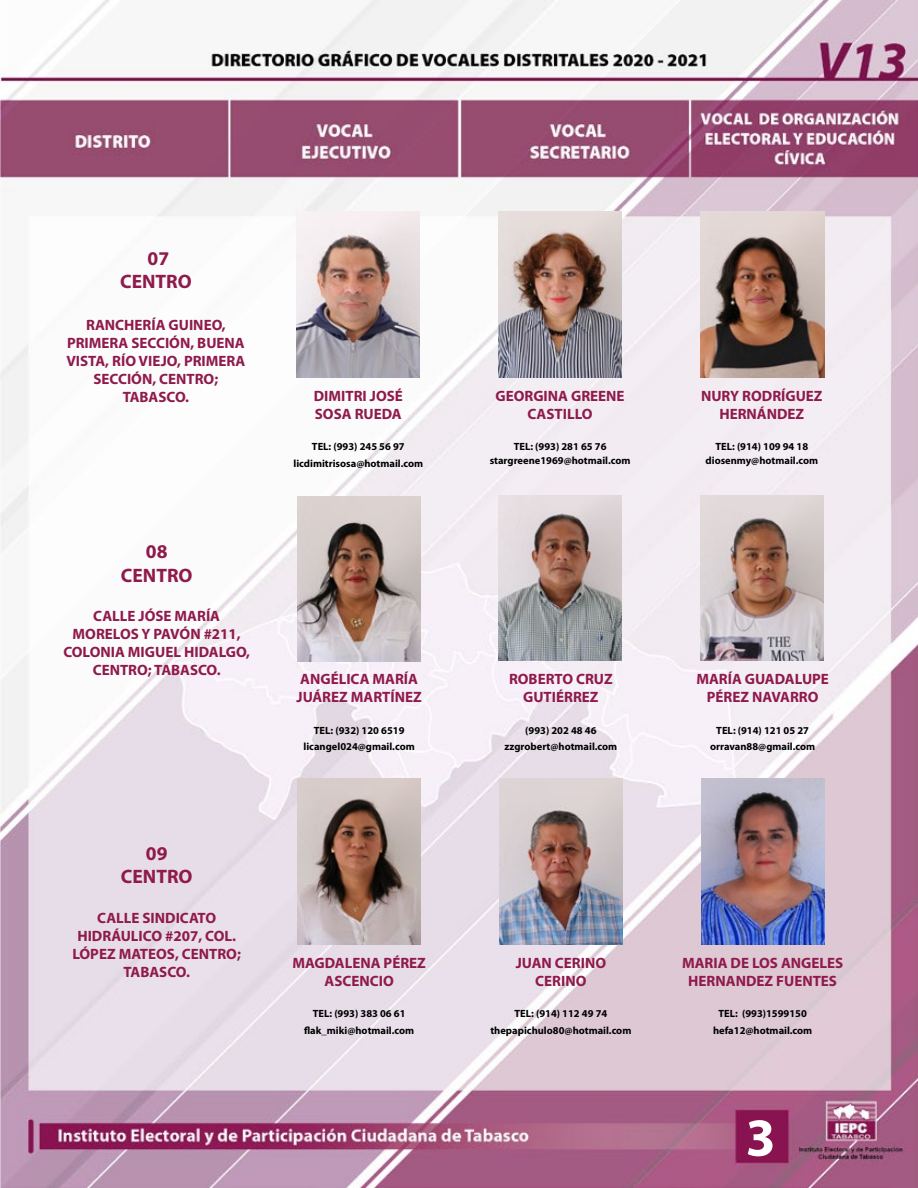
<style>
.page{position:relative;width:918px;height:1188px;background:#fff}
.page>*{position:absolute;margin:0;border:0;box-sizing:border-box;transform-origin:0 0}
.t1{font:700 54px "Myriad Pro";color:#fff}
.t2{font:700 19.5px/23.4px "Myriad Pro";color:#8f1a4c;text-align:center}
.t3{font:700 15px/18px "Myriad Pro";color:#8f1a4c;text-align:center}
.t4{font:700 10.5px/16.2px "Myriad Pro";color:#000;text-align:center}
</style>
<div class="page">
<img style="left:0;top:0;width:918px;height:1188px">
<img style="left:297px;top:212px;width:123px;height:165px">
<img style="left:298px;top:496px;width:123px;height:166px">
<img style="left:298px;top:778px;width:123px;height:166px">
<img style="left:498px;top:212px;width:124px;height:165px">
<img style="left:700px;top:495px;width:124px;height:166px">
<img style="left:499px;top:778px;width:124px;height:166px">
<img style="left:498px;top:495px;width:123px;height:166px">
<img style="left:701px;top:778px;width:123px;height:166px">
<img style="left:700px;top:212px;width:125px;height:165px">
<h2 class="t2" style="left:120px;top:246px;width:73px">07<br>CENTRO</h2>
<p class="t3" style="left:66px;top:315px;width:181px">RANCHERÍA GUINEO,<br>PRIMERA SECCIÓN, BUENA<br>VISTA, RÍO VIEJO, PRIMERA<br>SECCIÓN, CENTRO;<br>TABASCO.</p>
<h2 class="t2" style="left:121px;top:540px;width:73px">08<br>CENTRO</h2>
<p class="t3" style="left:63px;top:607px;width:188px">CALLE JÓSE MARÍA<br>MORELOS Y PAVÓN #211,<br>COLONIA MIGUEL HIDALGO,<br>CENTRO; TABASCO.</p>
<h2 class="t2" style="left:121px;top:841px;width:73px">09<br>CENTRO</h2>
<p class="t3" style="left:72px;top:908px;width:170px">CALLE SINDICATO<br>HIDRÁULICO #207, COL.<br>LÓPEZ MATEOS, CENTRO;<br>TABASCO.</p>
<p class="t3" style="left:314px;top:386px;width:91px;text-align:left">DIMITRI JOSÉ<br>SOSA RUEDA</p>
<p class="t4" style="left:293px;top:438px;width:131px">TEL: (993) 245 56 97 licdimitrisosa@hotmail.com</p>
<p class="t3" style="left:297px;top:670px;width:127px;text-align:left">ANGÉLICA MARÍA<br>JUÁREZ MARTÍNEZ</p>
<p class="t4" style="left:304px;top:722px;width:113px">TEL: (932) 120 6519 licangel024@gmail.com</p>
<p class="t3" style="left:292px;top:953px;width:135px">MAGDALENA PÉREZ<br>ASCENCIO</p>
<p class="t4" style="left:304px;top:1005px;width:112px">TEL: (993) 383 06 61 flak_miki@hotmail.com</p>
<p class="t3" style="left:496px;top:386px;width:131px">GEORGINA GREENE<br>CASTILLO</p>
<p class="t4" style="left:490px;top:440px;width:142px;line-height:13.5px">TEL: (993) 281 65 76 stargreene1969@hotmail.com</p>
<p class="t3" style="left:701px;top:386px;width:123px">NURY RODRÍGUEZ<br>HERNÁNDEZ</p>
<p class="t4" style="left:706px;top:440px;width:114px;line-height:13.5px">TEL: (914) 109 94 18 diosenmy@hotmail.com</p>
<p class="t3" style="left:509px;top:670px;width:105px">ROBERTO CRUZ<br>GUTIÉRREZ</p>
<p class="t4" style="left:505px;top:722px;width:114px">(993) 202 48 46 zzgrobert@hotmail.com</p>
<p class="t3" style="left:696px;top:670px;width:134px">MARÍA GUADALUPE<br>PÉREZ NAVARRO</p>
<p class="t4" style="left:710px;top:722px;width:107px">TEL: (914) 121 05 27 orravan88@gmail.com</p>
<p class="t3" style="left:516px;top:953px;width:92px">JUAN CERINO<br>CERINO</p>
<p class="t4" style="left:490px;top:1005px;width:142px">TEL: (914) 112 49 74 thepapichulo80@hotmail.com</p>
<p class="t3" style="left:682px;top:953px;width:163px">MARIA DE LOS ANGELES<br>HERNANDEZ FUENTES</p>
<p class="t4" style="left:713px;top:1005px;width:101px">TEL: (993)1599150 hefa12@hotmail.com</p>
<h1 class="t1" style="left:746px;top:1102px;width:31px">3</h1>
</div>
